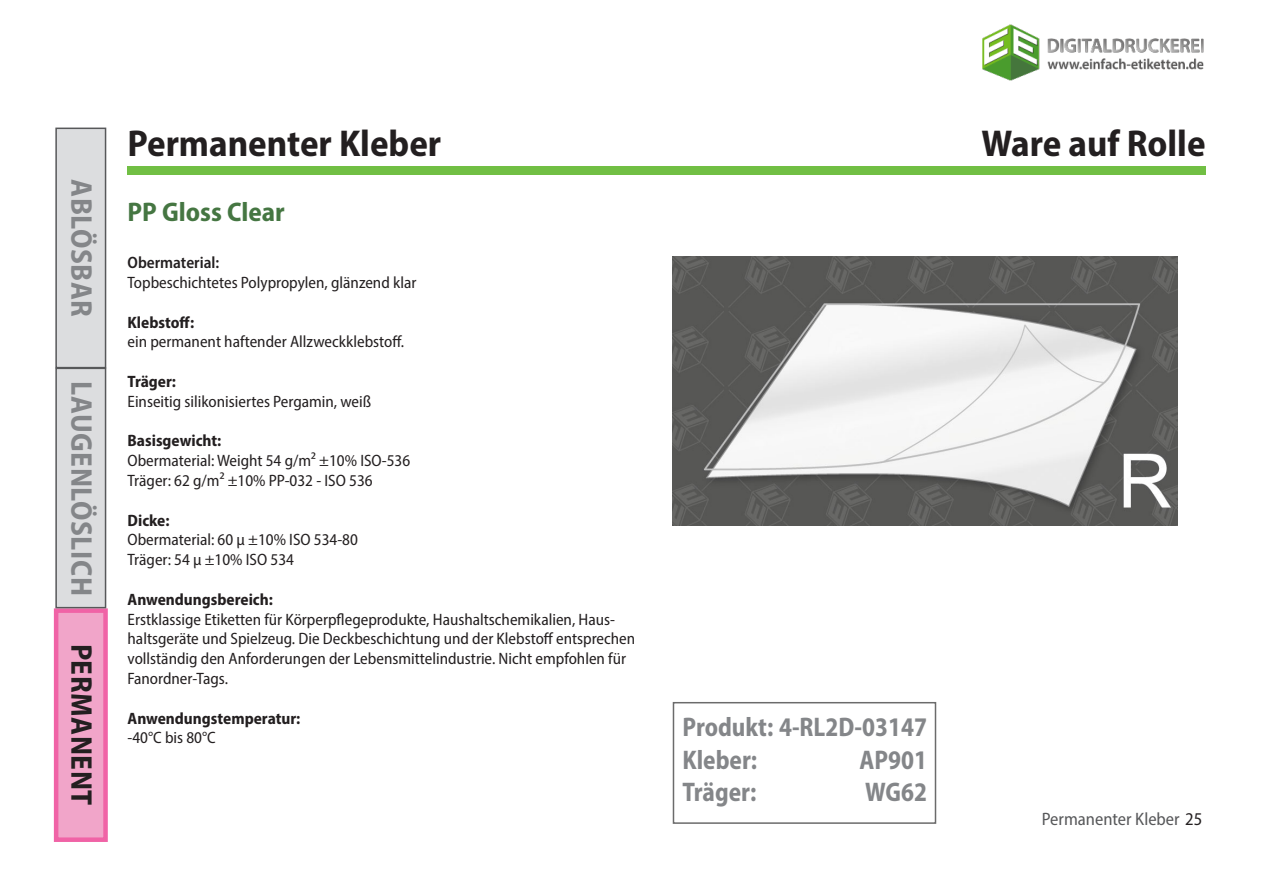
<style>
.page{position:relative;width:1263px;height:893px;background:#fff}
.page>*{position:absolute;margin:0;border:0;box-sizing:border-box;transform-origin:0 0}
.t1{font:700 semi-condensed 37.5px "Myriad Pro";color:#231f20}
.t2{font:700 semi-condensed 30px "Myriad Pro";letter-spacing:.02em;color:#848689}
.t3{font:700 semi-condensed 30px "Myriad Pro";letter-spacing:.02em;color:#231f20}
.t4{font:700 semi-condensed 27px/32.4px "Myriad Pro";color:#848689;scale:.93 1}
.t5{font:700 semi-condensed 27px "Myriad Pro";color:#457642}
.t6{font:semi-condensed 18px "Myriad Pro";color:#57585a}
.t7{font:semi-condensed 16.5px/19.8px "Myriad Pro";color:#231f20}
.t8{font:700 semi-condensed 16.5px "Myriad Pro";color:#231f20}
.t9{font:600 semi-condensed 16.5px "Myriad Pro";color:#231f20}
.s1{color:#231f20}
</style>
<div class="page">
<div style="left:128px;top:166px;width:1077px;height:9px;background:#71bf44"></div>
<div style="left:673px;top:702px;width:263px;height:122px;border:2px solid #6b6b6b"></div>
<div style="left:55px;top:128px;width:51px;height:240px;background:#dcdddf;border:2px solid #57585a"></div>
<div style="left:54px;top:608px;width:54px;height:234px;background:#f1a5c9;border:4px solid #f063a6"></div>
<div style="left:55px;top:368px;width:51px;height:240px;background:#dcdddf;border:2px solid #57585a"></div>
<img style="left:982px;top:25px;width:222px;height:56px">
<img style="left:673px;top:256px;width:505px;height:270px">
<h2 class="t2" style="left:101px;top:179px;width:140px;rotate:90deg">ABLÖSBAR</h2>
<h2 class="t2" style="left:101px;top:381px;width:216px;rotate:90deg">LAUGENLÖSLICH</h2>
<h2 class="t3" style="left:101px;top:644px;width:163px;rotate:90deg">PERMANENT</h2>
<h1 class="t1" style="left:128px;top:119px;width:315px">Permanenter Kleber</h1>
<h3 class="t5" style="left:128px;top:194px;width:159px">PP Gloss Clear</h3>
<p class="t9" style="left:128px;top:252px;width:93px">Obermaterial:</p>
<p class="t7" style="left:128px;top:272px;width:290px">Topbeschichtetes Polypropylen, glänzend klar</p>
<p class="t8" style="left:128px;top:311px;width:68px">Klebstoff:</p>
<p class="t7" style="left:128px;top:332px;width:278px">ein permanent haftender Allzweckklebstoff.</p>
<p class="t8" style="left:128px;top:371px;width:50px">Träger:</p>
<p class="t7" style="left:128px;top:391px;width:245px">Einseitig silikonisiertes Pergamin, weiß</p>
<p class="t8" style="left:128px;top:430px;width:95px">Basisgewicht:</p>
<p class="t7" style="left:128px;top:451px;width:284px">Obermaterial: Weight 54 g/m² ±10% ISO-536<br>Träger: 62 g/m² ±10% PP-032 - ISO 536</p>
<p class="t8" style="left:128px;top:509px;width:44px">Dicke:</p>
<p class="t7" style="left:128px;top:530px;width:232px">Obermaterial: 60 µ ±10% ISO 534-80<br>Träger: 54 µ ±10% ISO 534</p>
<p class="t8" style="left:128px;top:589px;width:147px">Anwendungsbereich:</p>
<p class="t7" style="left:128px;top:609px;width:509px">Erstklassige Etiketten für Körperpflegeprodukte, Haushaltschemikalien, Haus&shy;haltsgeräte und Spielzeug. Die Deckbeschichtung und der Klebstoff entsprechen vollständig den Anforderungen der Lebensmittelindustrie. Nicht empfohlen für Fanordner-Tags.</p>
<p class="t8" style="left:128px;top:707px;width:174px">Anwendungstemperatur:</p>
<p class="t7" style="left:128px;top:728px;width:90px">-40°C bis 80°C</p>
<h3 class="t4" style="left:682px;top:710px;width:264px">Produkt: 4-RL2D-03147<br>Kleber:</h3>
<h3 class="t4" style="left:859px;top:742px;width:74px">AP901</h3>
<h3 class="t4" style="left:682px;top:775px;width:81px">Träger:</h3>
<h3 class="t4" style="left:865px;top:775px;width:68px">WG62</h3>
<h1 class="t1" style="left:981px;top:119px;width:226px">Ware auf Rolle</h1>
<p class="t6" style="left:1042px;top:808px;width:162px">Permanenter Kleber <span class="s1">25</span></p>
</div>
